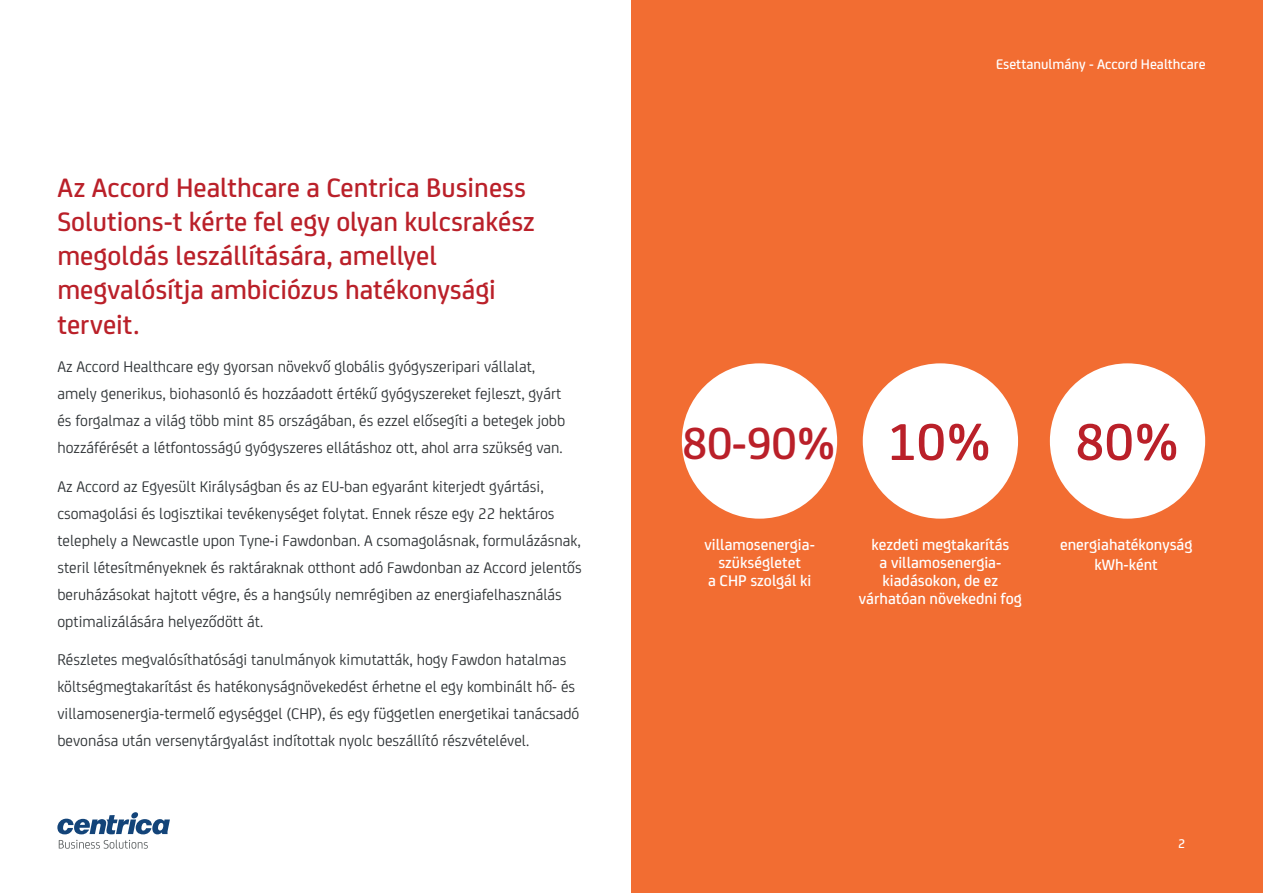
<style>
.page{position:relative;width:1263px;height:893px;background:#fff}
.page>*{position:absolute;margin:0;border:0;box-sizing:border-box;transform-origin:0 0}
.t1{font:500 55.35px "FS Joey Pro";color:#ba2029}
.t2{font:500 48px "FS Joey Pro";color:#ba2029}
.t3{font:500 28.5px/34.2px "FS Joey Pro";color:#ba2029}
.t4{font:16.5px/27px "FS Joey Pro";color:#2f3336}
.t5{font:500 16.5px/18px "FS Joey Pro";color:#fff;text-align:center}
.t6{font:500 14.85px "FS Joey Pro";color:#fff}
.t7{font:500 13.5px "FS Joey Pro";color:#fff}
.s1{font-size:55.35px}
</style>
<div class="page">
<div style="left:631px;top:0;width:632px;height:892px;background:#f26d32"></div>
<svg style="left:57px;top:812px;width:113px;height:22px"></svg>
<svg style="left:59px;top:840px;width:89px;height:9px"></svg>
<div style="left:863px;top:363px;width:155px;height:156px;background:#fff;border-radius:50%"></div>
<div style="left:682px;top:363px;width:155px;height:156px;background:#fff;border-radius:50%"></div>
<div style="left:1050px;top:363px;width:155px;height:156px;background:#fff;border-radius:50%"></div>
<h3 class="t3" style="left:57px;top:168px;width:479px">Az Accord Healthcare a Centrica Business Solutions-t kérte fel egy olyan kulcsrakész megoldás leszállítására, amellyel megvalósítja ambiciózus hatékonysági terveit.</h3>
<p class="t4" style="left:57px;top:352px;width:509px">Az Accord Healthcare egy gyorsan növekvő globális gyógyszeripari vállalat, amely generikus, biohasonló és hozzáadott értékű gyógyszereket fejleszt, gyárt és forgalmaz a világ több mint 85 országában, és ezzel elősegíti a betegek jobb hozzáférését a létfontosságú gyógyszeres ellátáshoz ott, ahol arra szükség van.</p>
<p class="t4" style="left:57px;top:472px;width:526px">Az Accord az Egyesült Királyságban és az EU-ban egyaránt kiterjedt gyártási, csomagolási és logisztikai tevékenységet folytat. Ennek része egy 22 hektáros telephely a Newcastle upon Tyne-i Fawdonban. A csomagolásnak, formulázásnak, steril létesítményeknek és raktáraknak otthont adó Fawdonban az Accord jelentős beruházásokat hajtott végre, és a hangsúly nemrégiben az energiafelhasználás optimalizálására helyeződött át.</p>
<p class="t4" style="left:57px;top:645px;width:524px">Részletes megvalósíthatósági tanulmányok kimutatták, hogy Fawdon hatalmas költségmegtakarítást és hatékonyságnövekedést érhetne el egy kombinált hő- és villamosenergia-termelő egységgel (CHP), és egy független energetikai tanácsadó bevonása után versenytárgyalást indítottak nyolc beszállító részvételével.</p>
<p class="t6" style="left:996px;top:53px;width:211px">Esettanulmány - Accord Healthcare</p>
<h2 class="t2" style="left:682px;top:408px;width:311px">80-90% <span class="s1">10%</span></h2>
<h1 class="t1" style="left:1075px;top:401px;width:106px">80%</h1>
<p class="t5" style="left:704px;top:534px;width:112px">villamosenergia&shy;szükségletet<br>a CHP szolgál ki</p>
<p class="t5" style="left:859px;top:534px;width:164px">kezdeti megtakarítás<br>a villamosenergia&shy;kiadásokon, de ez várhatóan növekedni fog</p>
<p class="t5" style="left:1060px;top:533px;width:134px;line-height:20.2px">energiahatékonyság kWh-ként</p>
<p class="t7" style="left:1178px;top:834px;width:9px">2</p>
</div>
